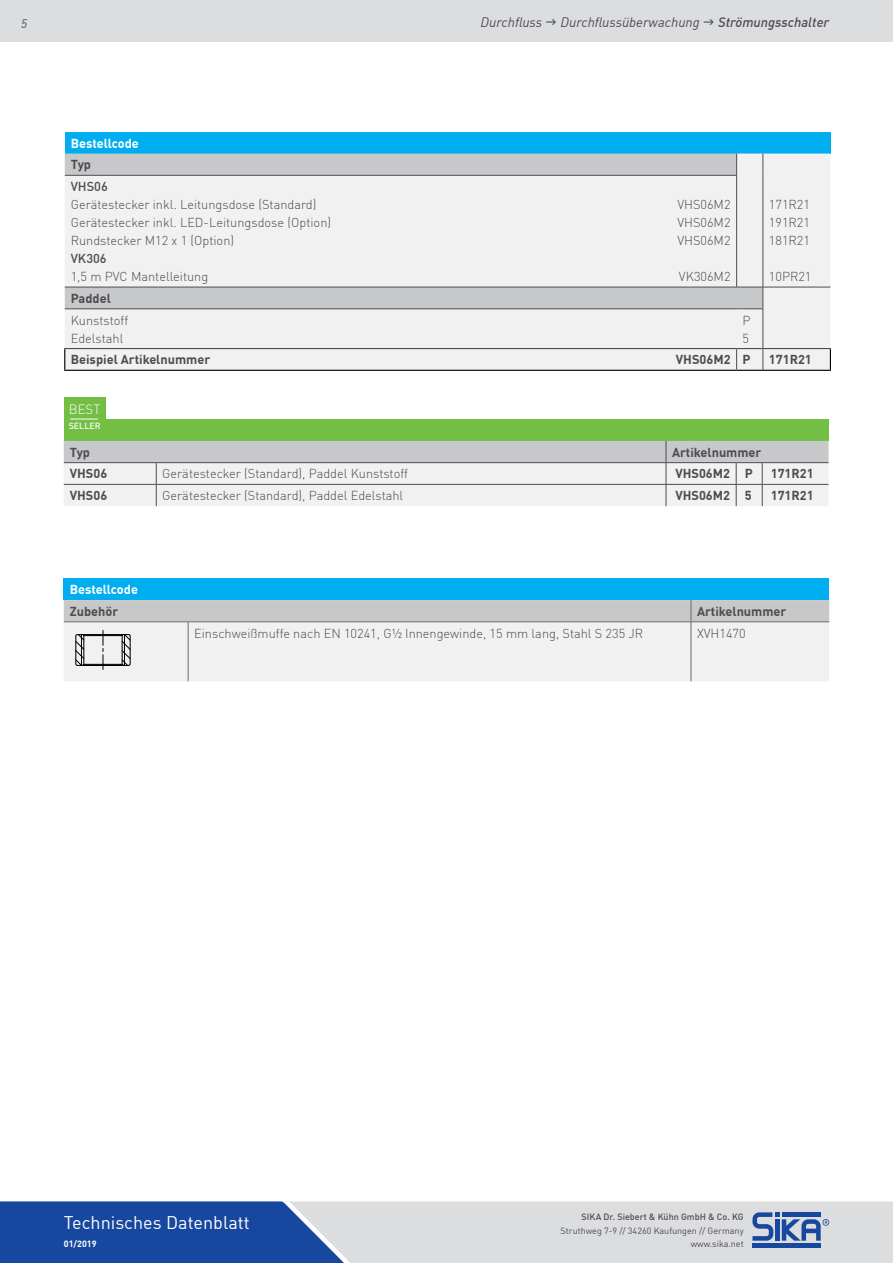
<style>
.page{position:relative;width:893px;height:1263px;background:#fff}
.page>*{position:absolute;margin:0;border:0;box-sizing:border-box;transform-origin:0 0}
.t1{font:18px "DIN Offc";color:#fff}
.t2{font:italic 13.5px "DIN Offc";color:#4d4d4f}
.t3{font:italic 500 13.5px "DIN Offc";color:#4d4d4f}
.t4{font:300 13.2px "DIN Offc";color:#fff}
.t5{font:300 12.75px/18px "DIN Offc";color:#4d4d4f}
.t6{font:700 12.75px "DIN Offc";color:#4d4d4f}
.t7{font:700 12.75px "DIN Offc";color:#fff}
.t8{font:500 12.75px "DIN Offc";color:#4d4d4f}
.t9{font:italic 12px "DIN Offc";color:#4d4d4f}
.t10{font:9px/13.5px "DIN Offc";color:#4d4d4f;text-align:right}
.t11{font:500 9px "DIN Offc";color:#4d4d4f}
.t12{font:700 9px "DIN Offc";color:#fff}
.t13{font:500 8.85px "DIN Offc";color:#fff}
</style>
<div class="page">
<div style="left:0;top:0;width:893px;height:42px;background:#dcddde"></div>
<div style="left:373px;top:1201px;width:520px;height:62px;background:#dcddde"></div>
<svg style="left:0;top:1201px;width:373px;height:62px;background:#3860a9"></svg>
<hr style="left:752px;top:1243px;width:69px;height:4px;background:#17479e">
<svg style="left:752px;top:1212px;width:77px;height:29px;background:#768fbd"></svg>
<div style="left:65px;top:132px;width:765px;height:22px;background:#00aeef"></div>
<svg style="left:65px;top:154px;width:765px;height:216px;fill:#f1f1f2"></svg>
<svg style="left:736px;top:154px;width:1px;height:21px"></svg>
<svg style="left:763px;top:154px;width:1px;height:21px"></svg>
<hr style="left:65px;top:175px;width:672px;height:1px;background:#4d4d4f">
<hr style="left:736px;top:176px;width:1px;height:111px;background:#4d4d4f">
<hr style="left:763px;top:175px;width:1px;height:112px;background:#4d4d4f">
<hr style="left:65px;top:287px;width:672px;height:1px;background:#4d4d4f">
<hr style="left:763px;top:287px;width:67px;height:1px;background:#4d4d4f">
<hr style="left:65px;top:309px;width:672px;height:1px;background:#4d4d4f">
<svg style="left:737px;top:287px;width:27px;height:23px"></svg>
<hr style="left:763px;top:309px;width:1px;height:39px;background:#4d4d4f">
<hr style="left:64px;top:348px;width:673px;height:1px;background:#4d4d4f">
<hr style="left:763px;top:348px;width:68px;height:1px;background:#4d4d4f">
<svg style="left:64px;top:349px;width:1px;height:21px"></svg>
<svg style="left:830px;top:349px;width:1px;height:21px"></svg>
<hr style="left:64px;top:370px;width:673px;height:1px;background:#000">
<hr style="left:763px;top:370px;width:68px;height:1px;background:#000">
<svg style="left:736px;top:348px;width:28px;height:23px"></svg>
<div style="left:64px;top:578px;width:765px;height:22px;background:#00aeef"></div>
<div style="left:64px;top:622px;width:765px;height:59px;background:#f1f1f2"></div>
<div style="left:64px;top:600px;width:765px;height:21px;background:#c7c8ca"></div>
<hr style="left:64px;top:621px;width:124px;height:1px;background:#696a6c">
<hr style="left:188px;top:622px;width:1px;height:59px;background:#696a6c">
<hr style="left:188px;top:621px;width:503px;height:1px;background:#696a6c">
<hr style="left:691px;top:622px;width:1px;height:59px;background:#696a6c">
<hr style="left:691px;top:621px;width:138px;height:1px;background:#696a6c">
<hr style="left:83px;top:634px;width:40px;height:1px;background:#000">
<hr style="left:84px;top:635px;width:38px;height:1px;background:#000">
<hr style="left:84px;top:664px;width:38px;height:1px;background:#000">
<hr style="left:81px;top:665px;width:43px;height:1px;background:#000">
<svg style="left:121px;top:633px;width:10px;height:33px"></svg>
<svg style="left:75px;top:633px;width:10px;height:34px"></svg>
<svg style="left:103px;top:630px;width:1px;height:39px"></svg>
<div style="left:64px;top:419px;width:764px;height:22px;background:#72bf44"></div>
<svg style="left:64px;top:441px;width:764px;height:65px"></svg>
<hr style="left:762px;top:484px;width:66px;height:1px;background:#4d4d4f">
<div style="left:64px;top:397px;width:41px;height:41px;background:#72bf44"></div>
<svg style="left:70px;top:419px;width:28px;height:1px"></svg>
<p class="t9" style="left:21px;top:16px;width:7px">5</p>
<p class="t2" style="left:481px;top:14px;width:63px">Durchfluss</p>
<p class="t2" style="left:560px;top:14px;width:141px">Durchflussüberwachung</p>
<p class="t3" style="left:718px;top:14px;width:113px">Strömungsschalter</p>
<p class="t7" style="left:71px;top:135px;width:70px">Bestellcode</p>
<p class="t6" style="left:71px;top:156px;width:22px">Typ</p>
<p class="t8" style="left:71px;top:178px;width:39px">VHS06</p>
<p class="t5" style="left:71px;top:195px;width:247px">Gerätestecker inkl. Leitungsdose (Standard)</p>
<p class="t5" style="left:677px;top:195px;width:55px">VHS06M2</p>
<p class="t5" style="left:71px;top:213px;width:262px">Gerätestecker inkl. LED-Leitungsdose (Option)</p>
<p class="t5" style="left:677px;top:213px;width:55px">VHS06M2</p>
<p class="t5" style="left:71px;top:231px;width:165px">Rundstecker M12 x 1 (Option)</p>
<p class="t5" style="left:677px;top:231px;width:55px">VHS06M2</p>
<p class="t8" style="left:71px;top:250px;width:37px">VK306</p>
<p class="t5" style="left:71px;top:267px;width:139px">1,5 m PVC Mantelleitung</p>
<p class="t5" style="left:679px;top:267px;width:53px">VK306M2</p>
<p class="t5" style="left:769px;top:195px;width:43px;text-align:justify">171R21<br>191R21<br>181R21</p>
<p class="t5" style="left:769px;top:267px;width:44px">10PR21</p>
<p class="t6" style="left:71px;top:290px;width:42px">Paddel</p>
<p class="t5" style="left:71px;top:311px;width:59px">Kunststoff<br>Edelstahl</p>
<p class="t5" style="left:743px;top:311px;width:10px">P<br>5</p>
<p class="t6" style="left:71px;top:351px;width:141px">Beispiel Artikelnummer</p>
<p class="t6" style="left:676px;top:351px;width:76px">VHS06M2 P</p>
<p class="t6" style="left:769px;top:351px;width:44px">171R21</p>
<p class="t4" style="left:69px;top:401px;width:33px">BEST</p>
<p class="t13" style="left:69px;top:420px;width:33px">SELLER</p>
<p class="t6" style="left:70px;top:444px;width:22px">Typ</p>
<p class="t6" style="left:672px;top:444px;width:91px">Artikelnummer</p>
<p class="t6" style="left:70px;top:465px;width:39px">VHS06</p>
<p class="t5" style="left:162px;top:465px;width:247px">Gerätestecker (Standard), Paddel Kunststoff</p>
<p class="t6" style="left:675px;top:465px;width:79px">VHS06M2 P</p>
<p class="t6" style="left:771px;top:465px;width:44px">171R21</p>
<p class="t6" style="left:70px;top:487px;width:39px">VHS06</p>
<p class="t5" style="left:162px;top:486px;width:242px">Gerätestecker (Standard), Paddel Edelstahl</p>
<p class="t6" style="left:675px;top:487px;width:78px">VHS06M2 5</p>
<p class="t6" style="left:771px;top:487px;width:44px">171R21</p>
<p class="t7" style="left:70px;top:581px;width:70px">Bestellcode</p>
<p class="t6" style="left:70px;top:603px;width:50px">Zubehör</p>
<p class="t6" style="left:697px;top:603px;width:91px">Artikelnummer</p>
<p class="t5" style="left:194px;top:624px;width:451px">Einschweißmuffe nach EN 10241, G½ Innengewinde, 15 mm lang, Stahl S 235 JR</p>
<p class="t5" style="left:697px;top:624px;width:50px">XVH1470</p>
<h1 class="t1" style="left:64px;top:1211px;width:188px">Technisches Datenblatt</h1>
<p class="t12" style="left:64px;top:1238px;width:34px">01/2019</p>
<p class="t11" style="left:582px;top:1211px;width:164px">SIKA Dr. Siebert &amp; Kühn GmbH &amp; Co. KG</p>
<p class="t10" style="left:561px;top:1224px;width:185px">Struthweg 7-9 // 34260 Kaufungen // Germany www.sika.net</p>
</div>
